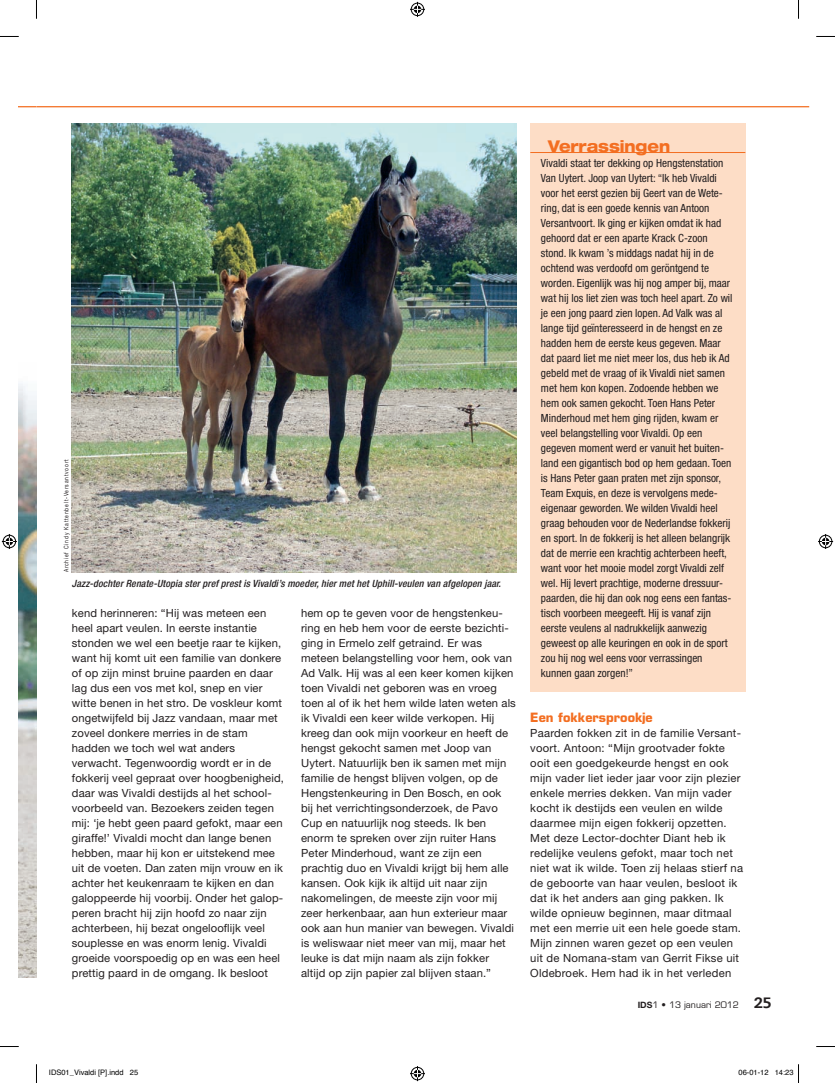
<style>
.page{position:relative;width:835px;height:1083px;background:#fff}
.page>*{position:absolute;margin:0;border:0;box-sizing:border-box;transform-origin:0 0}
.t1{font:800 expanded 16.25px "Helvetica Neue LT Std";letter-spacing:-.005em;color:#f36e21;scale:.88 1}
.t2{font:700 12.5px "Eurostile LT Std";color:#f36e21}
.t3{font:11.25px/15px "Helvetica Neue LT Std";letter-spacing:.01em;color:#231f20}
.t4{font:condensed 11.25px/15px "Helvetica Neue LT Std";color:#231f20}
.t5{font:italic 500 condensed 10px "Helvetica Neue LT Std";letter-spacing:.01em;color:#231f20}
.t6{font:8.75px "Eurostile LT Std";color:#231f20}
.t7{font:7.5px "Helvetica";color:#000}
.t8{font:6.25px "Helvetica Neue LT Std";letter-spacing:.16em;color:#231f20;scale:.8 1}
.s1{font-family:"Helvetica Neue LT Std";font-weight:700}
.s2{font-family:"Caecilia LT Std";font-weight:800;font-size:15px}
</style>
<div class="page">
<img style="left:19px;top:383px;width:18px;height:594px">
<div style="left:530px;top:123px;width:215px;height:569px;background:#fdddc6"></div>
<hr style="left:530px;top:152px;width:215px;height:1px;background:#f36e21">
<img style="left:72px;top:123px;width:444px;height:449px">
<hr style="left:37px;top:106px;width:772px;height:1px;background:#f36e21">
<svg style="left:19px;top:106px;width:17px;height:1px"></svg>
<svg style="left:0;top:36px;width:19px;height:1px"></svg>
<svg style="left:816px;top:36px;width:19px;height:1px"></svg>
<svg style="left:0;top:1046px;width:19px;height:1px"></svg>
<svg style="left:816px;top:1046px;width:19px;height:1px"></svg>
<svg style="left:36px;top:0;width:1px;height:19px"></svg>
<svg style="left:36px;top:1064px;width:1px;height:19px"></svg>
<svg style="left:798px;top:0;width:1px;height:19px"></svg>
<svg style="left:410px;top:2px;width:15px;height:15px"></svg>
<svg style="left:410px;top:1066px;width:15px;height:15px"></svg>
<svg style="left:2px;top:534px;width:15px;height:15px"></svg>
<svg style="left:818px;top:534px;width:15px;height:15px"></svg>
<svg style="left:798px;top:1064px;width:1px;height:19px"></svg>
<p class="t8" style="left:63px;top:572px;width:143px;rotate:-90deg">Archief Cindy Kattenbelt-Versantvoort</p>
<p class="t5" style="left:72px;top:578px;width:430px">Jazz-dochter Renate-Utopia ster pref prest is Vivaldi’s moeder, hier met het Uphill-veulen van afgelopen jaar.</p>
<p class="t3" style="left:72px;top:606px;width:214px">kend herinneren: “Hij was meteen een heel apart veulen. In eerste instantie stonden we wel een beetje raar te kijken, want hij komt uit een familie van donkere of op zijn minst bruine paarden en daar lag dus een vos met kol, snep en vier witte benen in het stro. De voskleur komt ongetwijfeld bij Jazz vandaan, maar met zoveel donkere merries in de stam hadden we toch wel wat anders verwacht. Tegenwoordig wordt er in de fokkerij veel gepraat over hoogbenigheid, daar was Vivaldi destijds al het school&shy;voorbeeld van. Bezoekers zeiden tegen mij: ‘je hebt geen paard gefokt, maar een giraffe!’ Vivaldi mocht dan lange benen hebben, maar hij kon er uitstekend mee uit de voeten. Dan zaten mijn vrouw en ik achter het keukenraam te kijken en dan galoppeerde hij voorbij. Onder het galop&shy;peren bracht hij zijn hoofd zo naar zijn achterbeen, hij bezat ongelooflijk veel souplesse en was enorm lenig. Vivaldi groeide voorspoedig op en was een heel prettig paard in de omgang. Ik besloot</p>
<p class="t3" style="left:301px;top:606px;width:216px">hem op te geven voor de hengstenkeu&shy;ring en heb hem voor de eerste bezichti&shy;ging in Ermelo zelf getraind. Er was meteen belangstelling voor hem, ook van Ad Valk. Hij was al een keer komen kijken toen Vivaldi net geboren was en vroeg toen al of ik het hem wilde laten weten als ik Vivaldi een keer wilde verkopen. Hij kreeg dan ook mijn voorkeur en heeft de hengst gekocht samen met Joop van Uytert. Natuurlijk ben ik samen met mijn familie de hengst blijven volgen, op de Hengstenkeuring in Den Bosch, en ook bij het verrichtingsonderzoek, de Pavo Cup en natuurlijk nog steeds. Ik ben enorm te spreken over zijn ruiter Hans Peter Minderhoud, want ze zijn een prachtig duo en Vivaldi krijgt bij hem alle kansen. Ook kijk ik altijd uit naar zijn nakomelingen, de meeste zijn voor mij zeer herkenbaar, aan hun exterieur maar ook aan hun manier van bewegen. Vivaldi is weliswaar niet meer van mij, maar het leuke is dat mijn naam als zijn fokker altijd op zijn papier zal blijven staan.”</p>
<p class="t1" style="left:548px;top:136px;width:140px">Verrassingen</p>
<p class="t4" style="left:541px;top:156px;width:193px">Vivaldi staat ter dekking op Hengstenstation Van Uytert. Joop van Uytert: “Ik heb Vivaldi voor het eerst gezien bij Geert van de Wete&shy;ring, dat is een goede kennis van Antoon Versantvoort. Ik ging er kijken omdat ik had gehoord dat er een aparte Krack C-zoon stond. Ik kwam ’s middags nadat hij in de ochtend was verdoofd om geröntgend te worden. Eigenlijk was hij nog amper bij, maar wat hij los liet zien was toch heel apart. Zo wil je een jong paard zien lopen. Ad Valk was al lange tijd geïnteresseerd in de hengst en ze hadden hem de eerste keus gegeven. Maar dat paard liet me niet meer los, dus heb ik Ad gebeld met de vraag of ik Vivaldi niet samen met hem kon kopen. Zodoende hebben we hem ook samen gekocht. Toen Hans Peter Minderhoud met hem ging rijden, kwam er veel belangstelling voor Vivaldi. Op een gegeven moment werd er vanuit het buiten&shy;land een gigantisch bod op hem gedaan. Toen is Hans Peter gaan praten met zijn sponsor, Team Exquis, en deze is vervolgens mede&shy;eigenaar geworden. We wilden Vivaldi heel graag behouden voor de Nederlandse fokkerij en sport. In de fokkerij is het alleen belangrijk dat de merrie een krachtig achterbeen heeft, want voor het mooie model zorgt Vivaldi zelf wel. Hij levert prachtige, moderne dressuur&shy;paarden, die hij dan ook nog eens een fantas&shy;tisch voorbeen meegeeft. Hij is vanaf zijn eerste veulens al nadrukkelijk aanwezig geweest op alle keuringen en ook in de sport zou hij nog wel eens voor verrassingen kunnen gaan zorgen!”</p>
<p class="t2" style="left:530px;top:710px;width:124px">Een fokkersprookje</p>
<p class="t3" style="left:530px;top:726px;width:214px">Paarden fokken zit in de familie Versant&shy;voort. Antoon: “Mijn grootvader fokte ooit een goedgekeurde hengst en ook mijn vader liet ieder jaar voor zijn plezier enkele merries dekken. Van mijn vader kocht ik destijds een veulen en wilde daarmee mijn eigen fokkerij opzetten.<br>Met deze Lector-dochter Diant heb ik redelijke veulens gefokt, maar toch net niet wat ik wilde. Toen zij helaas stierf na de geboorte van haar veulen, besloot ik dat ik het anders aan ging pakken. Ik wilde opnieuw beginnen, maar ditmaal met een merrie uit een hele goede stam.<br>Mijn zinnen waren gezet op een veulen uit de Nomana-stam van Gerrit Fikse uit Oldebroek. Hem had ik in het verleden</p>
<p class="t6" style="left:637px;top:999px;width:136px"><span class="s1">IDS</span>1 • 13 januari 2012 <span class="s2">25</span></p>
<p class="t7" style="left:49px;top:1067px;width:91px">IDS01_Vivaldi [P].indd 25</p>
<p class="t7" style="left:738px;top:1067px;width:57px">06-01-12 14:23</p>
</div>
